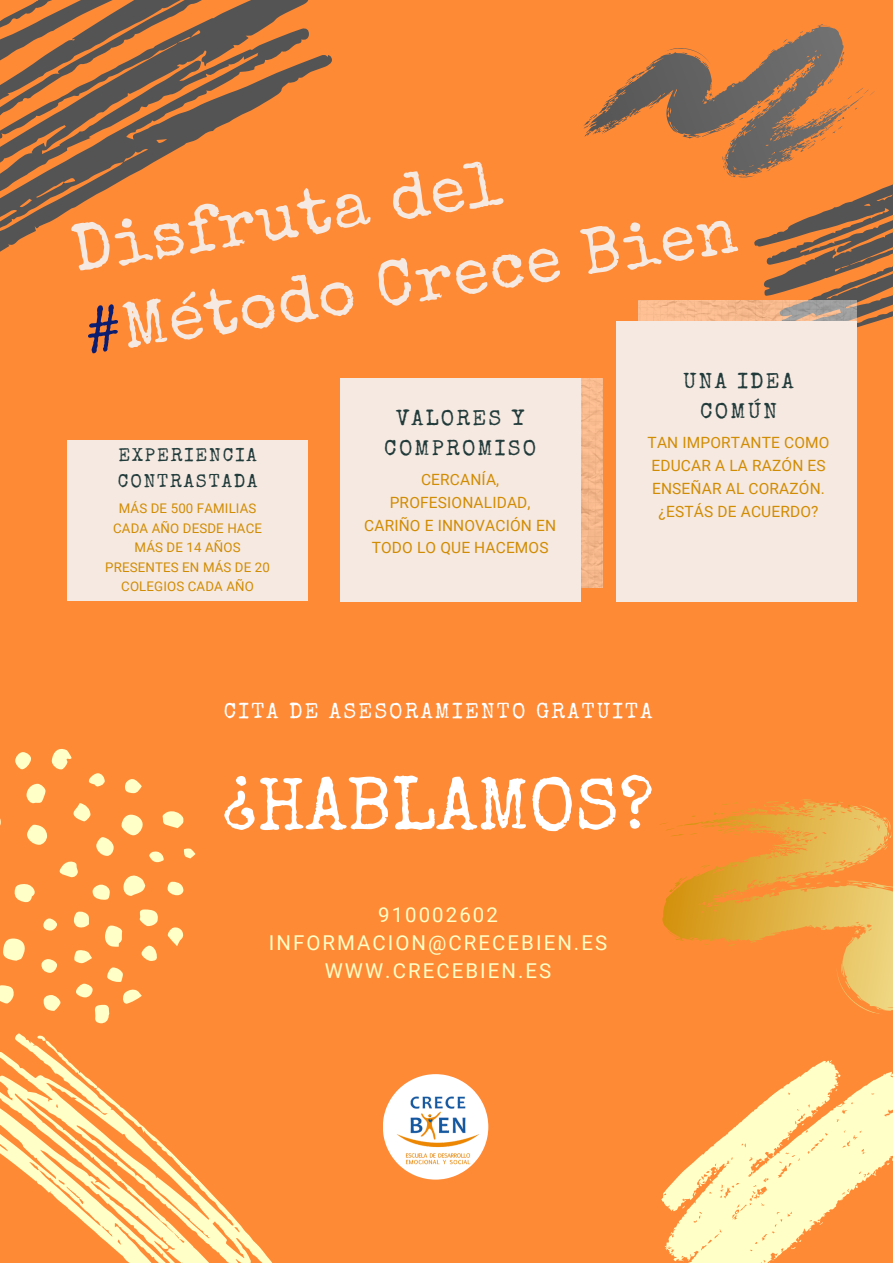
<style>
.page{position:relative;width:893px;height:1264px;background:#fff}
.page>*{position:absolute;margin:0;border:0;box-sizing:border-box;transform-origin:0 0}
.t1{font:74.4px "Special Elite";color:#fff}
.t2{font:64.95px/84px "Special Elite";color:#f6e9e1}
.t3{font:21.75px/30px "Special Elite";letter-spacing:.1em;color:#213b3b;text-align:center}
.t4{font:21.75px "Special Elite";letter-spacing:.1em;color:#fff}
.t5{font:20.4px "Roboto";letter-spacing:.1em;color:#ffffc7}
.t6{font:18.6px/25.8px "Special Elite";letter-spacing:.1em;color:#213b3b}
.t7{font:15.45px/22.6px "Roboto";letter-spacing:.01em;color:#d18c03;text-align:center}
.t8{font:13.35px/19.5px "Roboto";letter-spacing:.01em;color:#d18c03;text-align:center}
.s1{color:#0b1d70}
</style>
<div class="page">
<div style="left:0;top:0;width:892px;height:1262px;background:#ff8a36"></div>
<div style="left:67px;top:440px;width:241px;height:161px;background:#f6e9e1"></div>
<img style="left:580px;top:378px;width:22px;height:209px">
<div style="left:340px;top:378px;width:240px;height:224px;background:#f6e9e1"></div>
<img style="left:639px;top:301px;width:84px;height:20px">
<div style="left:616px;top:321px;width:240px;height:280px;background:#f6e9e1"></div>
<svg style="left:0;top:0;width:332px;height:252px"></svg>
<svg style="left:723px;top:185px;width:169px;height:174px"></svg>
<svg style="left:583px;top:24px;width:305px;height:202px"></svg>
<svg style="left:0;top:1023px;width:272px;height:239px"></svg>
<svg style="left:37px;top:1032px;width:61px;height:58px"></svg>
<svg style="left:661px;top:1060px;width:231px;height:202px;fill:#ffffc7"></svg>
<svg style="left:837px;top:1102px;width:6px;height:5px"></svg>
<svg style="left:855px;top:1184px;width:3px;height:4px"></svg>
<svg style="left:692px;top:1183px;width:10px;height:12px"></svg>
<svg style="left:819px;top:1221px;width:4px;height:4px"></svg>
<svg style="left:754px;top:1160px;width:8px;height:8px"></svg>
<svg style="left:885px;top:1156px;width:7px;height:9px"></svg>
<svg style="left:665px;top:1244px;width:8px;height:11px"></svg>
<svg style="left:790px;top:1239px;width:12px;height:11px"></svg>
<svg style="left:829px;top:1088px;width:8px;height:4px"></svg>
<svg style="left:681px;top:1204px;width:4px;height:5px"></svg>
<svg style="left:797px;top:1101px;width:27px;height:24px"></svg>
<svg style="left:708px;top:1167px;width:12px;height:14px"></svg>
<svg style="left:734px;top:1209px;width:4px;height:5px"></svg>
<svg style="left:755px;top:1188px;width:9px;height:9px"></svg>
<svg style="left:660px;top:799px;width:232px;height:215px"></svg>
<svg style="left:3px;top:938px;width:22px;height:22px"></svg>
<svg style="left:123px;top:875px;width:22px;height:21px"></svg>
<svg style="left:121px;top:814px;width:22px;height:21px"></svg>
<svg style="left:27px;top:824px;width:20px;height:20px"></svg>
<svg style="left:105px;top:925px;width:18px;height:21px"></svg>
<svg style="left:14px;top:884px;width:21px;height:18px"></svg>
<svg style="left:27px;top:783px;width:19px;height:21px"></svg>
<svg style="left:52px;top:749px;width:20px;height:21px"></svg>
<svg style="left:0;top:985px;width:14px;height:18px"></svg>
<svg style="left:162px;top:811px;width:22px;height:17px"></svg>
<svg style="left:139px;top:909px;width:19px;height:17px"></svg>
<svg style="left:96px;top:837px;width:18px;height:19px"></svg>
<svg style="left:95px;top:1004px;width:15px;height:19px"></svg>
<svg style="left:93px;top:884px;width:17px;height:16px"></svg>
<svg style="left:73px;top:803px;width:17px;height:19px"></svg>
<svg style="left:59px;top:861px;width:19px;height:17px"></svg>
<svg style="left:44px;top:995px;width:16px;height:15px"></svg>
<svg style="left:15px;top:752px;width:16px;height:17px"></svg>
<svg style="left:73px;top:911px;width:16px;height:16px"></svg>
<svg style="left:167px;top:927px;width:17px;height:19px"></svg>
<svg style="left:125px;top:779px;width:17px;height:15px"></svg>
<svg style="left:123px;top:989px;width:19px;height:14px"></svg>
<svg style="left:107px;top:967px;width:16px;height:15px"></svg>
<svg style="left:141px;top:945px;width:16px;height:16px"></svg>
<svg style="left:74px;top:950px;width:18px;height:13px"></svg>
<svg style="left:76px;top:983px;width:17px;height:14px"></svg>
<svg style="left:168px;top:881px;width:15px;height:14px"></svg>
<svg style="left:41px;top:959px;width:16px;height:14px"></svg>
<svg style="left:89px;top:773px;width:16px;height:14px"></svg>
<svg style="left:43px;top:918px;width:14px;height:12px"></svg>
<svg style="left:149px;top:851px;width:15px;height:12px"></svg>
<svg style="left:184px;top:848px;width:11px;height:10px"></svg>
<svg style="left:383px;top:1074px;width:105px;height:105px"></svg>
<img style="left:391px;top:1091px;width:93px;height:77px">
<p class="t2" style="left:67px;top:216px;width:660px;rotate:-9deg">Disfruta del <span class="s1">#</span>Método Crece Bien</p>
<p class="t6" style="left:118px;top:444px;width:141px">EXPERIENCIA<br>CONTRASTADA</p>
<p class="t8" style="left:113px;top:499px;width:150px">MÁS DE 500 FAMILIAS<br>CADA AÑO DESDE HACE<br>MÁS DE 14 AÑOS</p>
<p class="t8" style="left:105px;top:557px;width:166px">PRESENTES EN MÁS DE 20<br>COLEGIOS CADA AÑO</p>
<p class="t3" style="left:384px;top:405px;width:153px">VALORES Y<br>COMPROMISO</p>
<p class="t7" style="left:364px;top:468px;width:193px">CERCANÍA,<br>PROFESIONALIDAD,<br>CARIÑO E INNOVACIÓN EN<br>TODO LO QUE HACEMOS</p>
<p class="t3" style="left:683px;top:368px;width:112px">UNA IDEA<br>COMÚN</p>
<p class="t7" style="left:647px;top:432px;width:183px;text-align:left">TAN IMPORTANTE COMO<br>EDUCAR A LA RAZÓN ES<br>ENSEÑAR AL CORAZÓN.</p>
<p class="t7" style="left:658px;top:500px;width:161px">¿ESTÁS DE ACUERDO?</p>
<p class="t4" style="left:224px;top:703px;width:430px">CITA DE ASESORAMIENTO GRATUITA</p>
<p class="t1" style="left:222px;top:776px;width:433px">¿HABLAMOS?</p>
<p class="t5" style="left:378px;top:902px;width:121px">910002602</p>
<p class="t5" style="left:269px;top:930px;width:340px">INFORMACION@CRECEBIEN.ES</p>
<p class="t5" style="left:325px;top:959px;width:228px">WWW.CRECEBIEN.ES</p>
</div>
